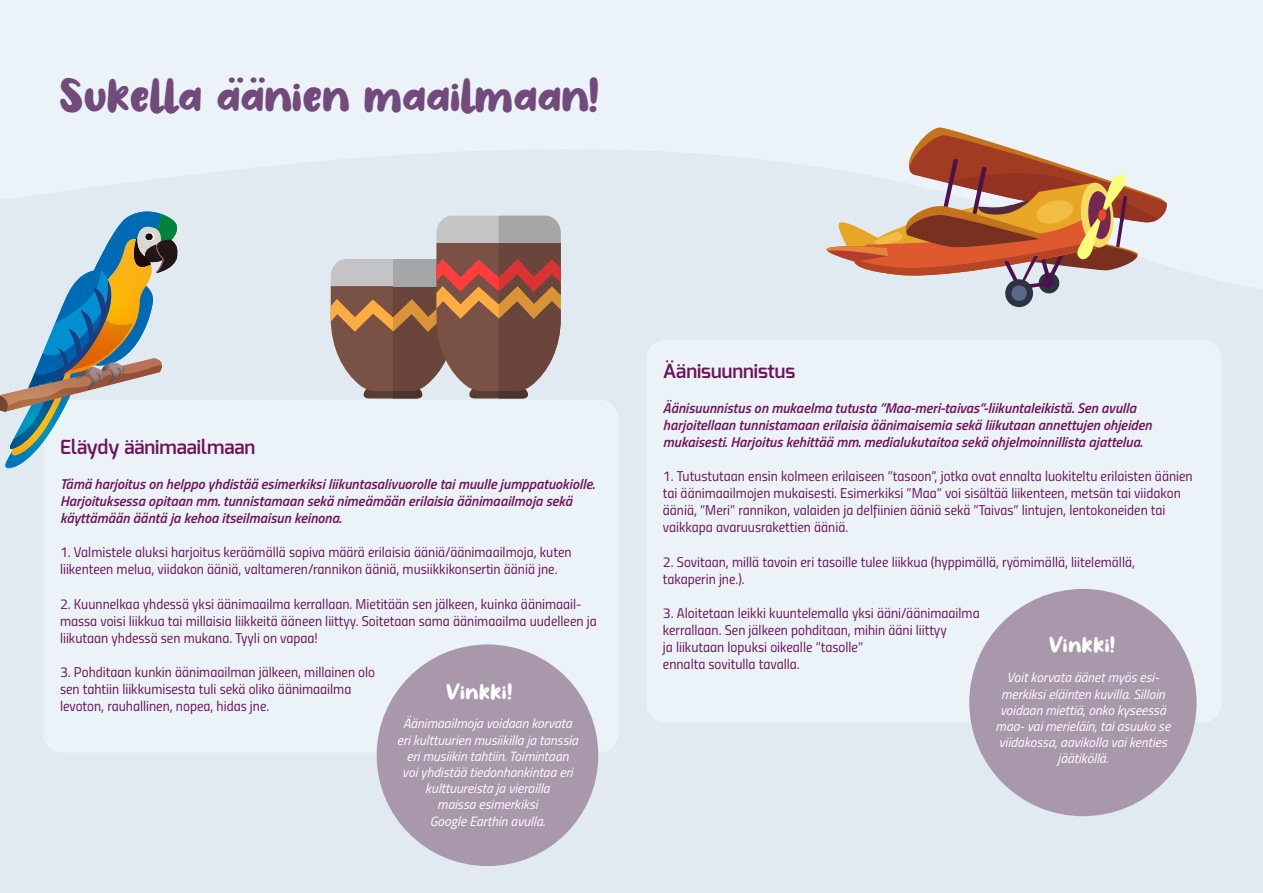
<style>
.page{position:relative;width:1263px;height:893px;background:#ebf2f8}
.page>*{position:absolute;margin:0;border:0;box-sizing:border-box;transform-origin:0 0}
.t1{font:48px "No Virus";color:#724a7b}
.t2{font:22.5px "No Virus";letter-spacing:.03em;color:#fff}
.t3{font:600 19.5px "Exo";color:#6d1458}
.t4{font:14.25px/17.1px "Titillium Regular Upright";color:#6d1458}
.t5{font:italic 600 14.25px/17.1px "Titillium";color:#6d1458}
.t6{font:italic 13.5px/16.2px "Titillium";color:#fff;text-align:center}
</style>
<div class="page">
<svg style="left:331px;top:216px;width:230px;height:182px"></svg>
<svg style="left:0;top:211px;width:178px;height:258px"></svg>
<svg style="left:826px;top:127px;width:341px;height:181px"></svg>
<div style="left:377px;top:644px;width:221px;height:222px;background:#a998ac;border-radius:50%"></div>
<div style="left:969px;top:589px;width:227px;height:227px;background:#a998ac;border-radius:50%"></div>
<h1 class="t1" style="left:59px;top:75px;width:541px">Sukella aanien maailmaan!</h1>
<h1 class="t1" style="left:228px;top:46px;width:39px">.. ..</h1>
<h3 class="t3" style="left:60px;top:434px;width:197px">Eläydy äänimaailmaan</h3>
<p class="t5" style="left:60px;top:474px;width:536px">Tämä harjoitus on helppo yhdistää esimerkiksi liikuntasalivuorolle tai muulle jumppatuokiolle.<br>Harjoituksessa opitaan mm. tunnistamaan sekä nimeämään erilaisia äänimaailmoja sekä käyttämään ääntä ja kehoa itseilmaisun keinona.</p>
<p class="t4" style="left:60px;top:543px;width:513px">1. Valmistele aluksi harjoitus keräämällä sopiva määrä erilaisia ääniä/äänimaailmoja, kuten liikenteen melua, viidakon ääniä, valtameren/rannikon ääniä, musiikkikonsertin ääniä jne.</p>
<p class="t4" style="left:60px;top:594px;width:538px">2. Kuunnelkaa yhdessä yksi äänimaailma kerrallaan. Mietitään sen jälkeen, kuinka äänimaail&shy;massa voisi liikkua tai millaisia liikkeitä ääneen liittyy. Soitetaan sama äänimaailma uudelleen ja liikutaan yhdessä sen mukana. Tyyli on vapaa!</p>
<p class="t4" style="left:60px;top:663px;width:317px">3. Pohditaan kunkin äänimaailman jälkeen, millainen olo sen tahtiin liikkumisesta tuli sekä oliko äänimaailma levoton, rauhallinen, nopea, hidas jne.</p>
<h2 class="t2" style="left:446px;top:682px;width:68px">Vinkki!</h2>
<p class="t6" style="left:397px;top:715px;width:183px">Äänimaailmoja voidaan korvata eri kulttuurien musiikilla ja tanssia eri musiikin tahtiin. Toimintaan<br>voi yhdistää tiedonhankintaa eri kulttuureista ja vierailla<br>maissa esimerkiksi<br>Google Earthin avulla.</p>
<h3 class="t3" style="left:663px;top:358px;width:134px">Äänisuunnistus</h3>
<p class="t5" style="left:663px;top:398px;width:490px">Äänisuunnistus on mukaelma tutusta ”Maa-meri-taivas”-liikuntaleikistä. Sen avulla harjoitellaan tunnistamaan erilaisia äänimaisemia sekä liikutaan annettujen ohjeiden mukaisesti. Harjoitus kehittää mm. medialukutaitoa sekä ohjelmoinnillista ajattelua.</p>
<p class="t4" style="left:663px;top:467px;width:531px">1. Tutustutaan ensin kolmeen erilaiseen ”tasoon”, jotka ovat ennalta luokiteltu erilaisten äänien tai äänimaailmojen mukaisesti. Esimerkiksi ”Maa” voi sisältää liikenteen, metsän tai viidakon ääniä, ”Meri” rannikon, valaiden ja delfiinien ääniä sekä ”Taivas” lintujen, lentokoneiden tai vaikkapa avaruusrakettien ääniä.</p>
<p class="t4" style="left:663px;top:552px;width:474px">2. Sovitaan, millä tavoin eri tasoille tulee liikkua (hyppimällä, ryömimällä, liitelemällä, takaperin jne.).</p>
<p class="t4" style="left:663px;top:604px;width:318px">3. Aloitetaan leikki kuuntelemalla yksi ääni/äänimaailma kerrallaan. Sen jälkeen pohditaan, mihin ääni liittyy<br>ja liikutaan lopuksi oikealle ”tasolle”<br>ennalta sovitulla tavalla.</p>
<h2 class="t2" style="left:1049px;top:635px;width:68px">Vinkki!</h2>
<p class="t6" style="left:995px;top:669px;width:176px">Voit korvata äänet myös esi&shy;merkiksi eläinten kuvilla. Silloin voidaan miettiä, onko kyseessä maa- vai merieläin, tai asuuko se viidakossa, aavikolla vai kenties jäätiköllä.</p>
</div>
